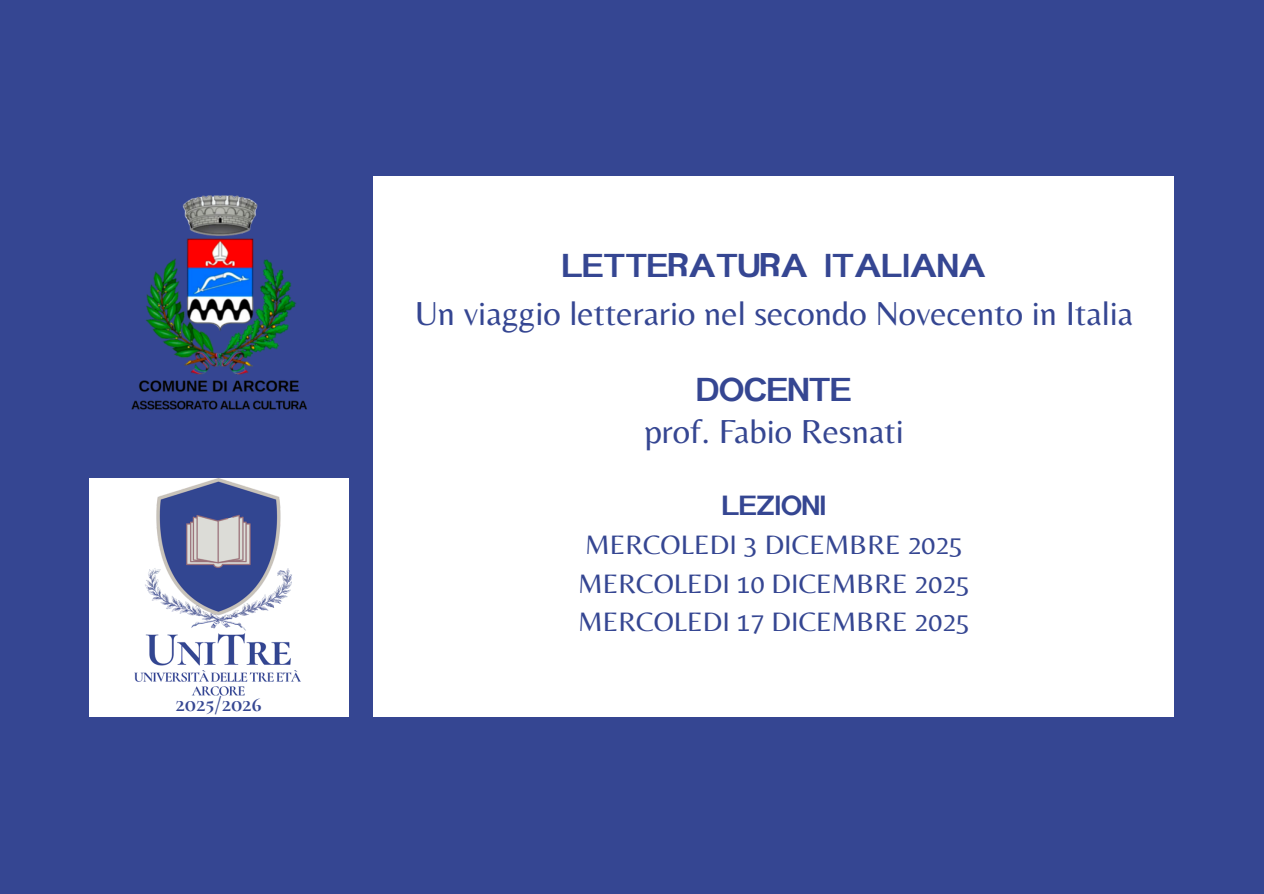
<style>
.page{position:relative;width:1264px;height:894px;background:#fff}
.page>*{position:absolute;margin:0;border:0;box-sizing:border-box;transform-origin:0 0}
.t1{font:34.5px "Belleza";color:#354692}
.t2{font:33.15px "Baekmuk Headline";color:#354692}
.t3{font:33px "Baekmuk Headline";color:#354692}
.t4{font:27.75px/38.2px "Belleza";color:#354692}
.t5{font:27.75px "Baekmuk Headline";color:#354692}
.t6{font:700 20.7px "Cormorant SC";color:#364792}
</style>
<div class="page">
<div style="left:0;top:0;width:1263px;height:893px;background:#354692"></div>
<img style="left:131px;top:195px;width:176px;height:215px">
<div style="left:374px;top:176px;width:799px;height:541px;background:#fff"></div>
<div style="left:89px;top:478px;width:259px;height:239px;background:#fff"></div>
<img style="left:134px;top:478px;width:167px;height:218px">
<p class="t6" style="left:176px;top:691px;width:88px">2025/2026</p>
<p class="t2" style="left:562px;top:250px;width:425px">LETTERATURA ITALIANA</p>
<p class="t1" style="left:415px;top:292px;width:719px">Un viaggio letterario nel secondo Novecento in Italia</p>
<p class="t3" style="left:696px;top:374px;width:156px">DOCENTE</p>
<p class="t1" style="left:644px;top:411px;width:261px">prof. Fabio Resnati</p>
<p class="t5" style="left:722px;top:492px;width:105px">LEZIONI</p>
<p class="t4" style="left:578px;top:525px;width:393px">MERCOLEDI 3 DICEMBRE 2025<br>MERCOLEDI 10 DICEMBRE 2025<br>MERCOLEDI 17 DICEMBRE 2025</p>
</div>
